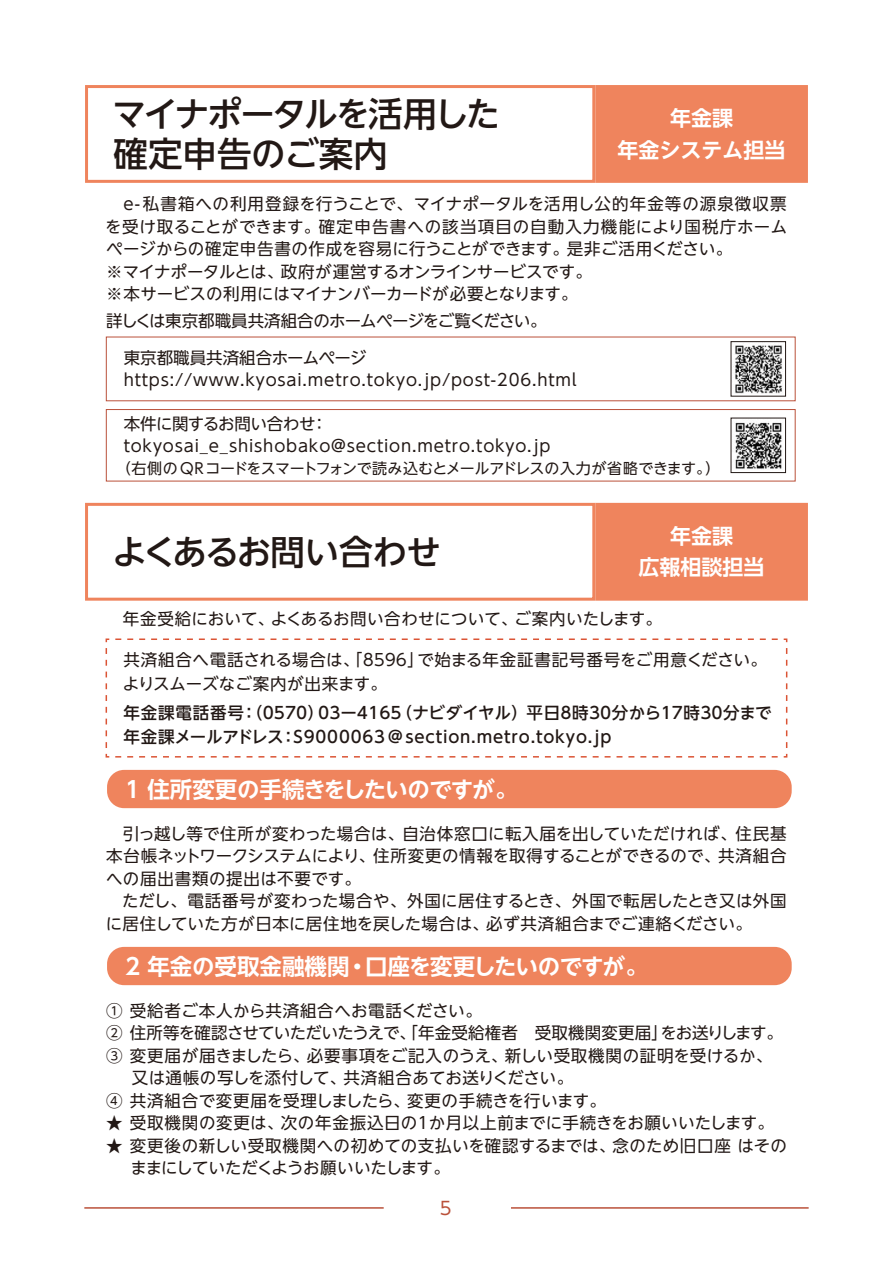
<style>
.page{position:relative;width:893px;height:1263px;background:#fff}
.page>*{position:absolute;margin:0;border:0;box-sizing:border-box;transform-origin:0 0}
.t1{font:500 34.5px/40.5px "UD Shin Go NT Pr 6 N";letter-spacing:-.04em;color:#221815}
.t2{font:700 22.5px "UD Shin Go NT Pr 6 N De";letter-spacing:-.01em;color:#fff}
.t3{font:700 22.5px "UD Shin Go NT Pr 6 N De";letter-spacing:-.03em;color:#fff}
.t4{font:700 21px/31.5px "UD Shin Go NT Pr 6 N De";color:#fff;text-align:center}
.t5{font:18px "UD Shin Go NT Pr 6 N";color:#ba513a}
.t6{font:16.5px/22.5px "UD Shin Go NT Pr 6 N";letter-spacing:.015em;color:#221815}
.t7{font:16.5px/22.5px "UD Shin Go NT Pr 6 N";letter-spacing:.05em;color:#221815}
.t8{font:500 16.5px/24px "UD Shin Go NT Pr 6 N";letter-spacing:.005em;color:#221815}
.t9{font:16.5px "UD Shin Go NT Pr 6 N";letter-spacing:-.03em;color:#221815}
.t10{font:16.5px "UD Shin Go NT Pr 6 N";letter-spacing:.035em;color:#221815}
.t11{font:16.5px "UD Shin Go NT Pr 6 N";letter-spacing:-.04em;color:#221815}
.t12{font:16.5px "UD Shin Go NT Pr 6 N";letter-spacing:-.005em;color:#221815}
.t13{font:15px "UD Shin Go NT Pr 6 N";letter-spacing:-.02em;color:#221815}
</style>
<div class="page">
<hr style="left:84px;top:1207px;width:300px;height:2px;background:#ba513a">
<hr style="left:511px;top:1207px;width:298px;height:2px;background:#ba513a">
<div style="left:85px;top:85px;width:510px;height:98px;border:3px solid #ef845d"></div>
<div style="left:85px;top:503px;width:510px;height:98px;border:3px solid #ef845d"></div>
<div style="left:597px;top:87px;width:209px;height:94px;background:#ef845d"></div>
<div style="left:595px;top:85px;width:213px;height:98px;border:3px solid #ef845d"></div>
<div style="left:597px;top:504px;width:209px;height:95px;background:#ef845d"></div>
<div style="left:595px;top:503px;width:213px;height:98px;border:3px solid #ef845d"></div>
<svg style="left:105px;top:638px;width:683px;height:120px"></svg>
<div style="left:106px;top:337px;width:689px;height:64px;border:1px solid #ba513a"></div>
<div style="left:106px;top:409px;width:689px;height:72px;border:1px solid #ba513a"></div>
<img style="left:733px;top:345px;width:50px;height:49px">
<div style="left:731px;top:341px;width:55px;height:55px;border:1px solid #221815"></div>
<img style="left:735px;top:422px;width:47px;height:47px">
<div style="left:731px;top:418px;width:55px;height:55px;border:1px solid #221815"></div>
<div style="left:107px;top:770px;width:685px;height:38px;background:#ef845d;border-radius:17px"></div>
<div style="left:107px;top:947px;width:685px;height:38px;background:#ef845d;border-radius:17px"></div>
<h1 class="t1" style="left:112px;top:92px;width:389px">マイナポータルを活用した確定申告のご案内</h1>
<p class="t4" style="left:618px;top:102px;width:170px">年金課<br>年金システム担当</p>
<p class="t6" style="left:105px;top:192px;width:683px">　e- 私書箱への利用登録を行うことで、マイナポータルを活用し公的年金等の源泉徴収票を受け取ることができます。確定申告書への該当項目の自動入力機能により国税庁ホームページからの確定申告書の作成を容易に行うことができます。是非ご活用ください。<br>※マイナポータルとは、政府が運営するオンラインサービスです。<br>※本サービスの利用にはマイナンバーカードが必要となります。</p>
<p class="t11" style="left:106px;top:307px;width:442px">詳しくは東京都職員共済組合のホームページをご覧ください。</p>
<p class="t7" style="left:124px;top:346px;width:454px">東京都職員共済組合ホームページhttps://www.kyosai.metro.tokyo.jp/post-206.html</p>
<p class="t7" style="left:124px;top:412px;width:428px">本件に関するお問い合わせ：tokyosai_e_shishobako@section.metro.tokyo.jp</p>
<p class="t13" style="left:116px;top:456px;width:606px">（右側の QRコードをスマートフォンで読み込むとメールアドレスの入力が省略できます。）</p>
<h1 class="t1" style="left:112px;top:530px;width:330px">よくあるお問い合わせ</h1>
<p class="t4" style="left:639px;top:520px;width:127px">年金課<br>広報相談担当</p>
<p class="t6" style="left:123px;top:607px;width:541px">年金受給において、よくあるお問い合わせについて、ご案内いたします。</p>
<p class="t6" style="left:123px;top:647px;width:646px;line-height:24px">共済組合へ電話される場合は、「８５９６」で始まる年金証書記号番号をご用意ください。よりスムーズなご案内が出来ます。</p>
<p class="t8" style="left:124px;top:700px;width:650px">年金課電話番号：（０５７０）０３ー４１６５（ナビダイヤル）平日８時３０分から１７時３０分まで年金課メールアドレス：S9000063＠section.metro.tokyo.jp</p>
<h2 class="t3" style="left:121px;top:771px;width:416px">１ 住所変更の手続きをしたいのですが。　</h2>
<p class="t6" style="left:106px;top:822px;width:682px;text-align:justify;text-indent:17px">引っ越し等で住所が変わった場合は、自治体窓口に転入届を出していただければ、住民基本台帳ネットワークシステムにより、住所変更の情報を取得することができるので、共済組合への届出書類の提出は不要です。</p>
<p class="t6" style="left:106px;top:889px;width:682px;text-indent:17px">ただし、電話番号が変わった場合や、外国に居住するとき、外国で転居したとき又は外国に居住していた方が日本に居住地を戻した場合は、必ず共済組合までご連絡ください。</p>
<h2 class="t2" style="left:121px;top:948px;width:528px">２ 年金の受取金融機関・口座を変更したいのですが。</h2>
<p class="t6" style="left:106px;top:999px;width:377px">① 受給者ご本人から共済組合へお電話ください。</p>
<p class="t9" style="left:106px;top:1020px;width:678px">② 住所等を確認させていただいたうえで、「年金受給権者　受取機関変更届」をお送りします。</p>
<p class="t10" style="left:106px;top:1042px;width:668px">③ 変更届が届きましたら、必要事項をご記入のうえ、新しい受取機関の証明を受けるか、</p>
<p class="t12" style="left:132px;top:1065px;width:443px">又は通帳の写しを添付して、共済組合あてお送りください。</p>
<p class="t6" style="left:106px;top:1089px;width:501px">④ 共済組合で変更届を受理しましたら、変更の手続きを行います。</p>
<p class="t6" style="left:106px;top:1111px;width:669px">★ 受取機関の変更は、次の年金振込日の１か月以上前までに手続きをお願いいたします。</p>
<p class="t6" style="left:131px;top:1134px;width:658px;text-indent:-24px">★ 変更後の新しい受取機関への初めての支払いを確認するまでは、念のため旧口座 はそのままにしていただくようお願いいたします。</p>
<p class="t5" style="left:440px;top:1193px;width:13px">5</p>
</div>
